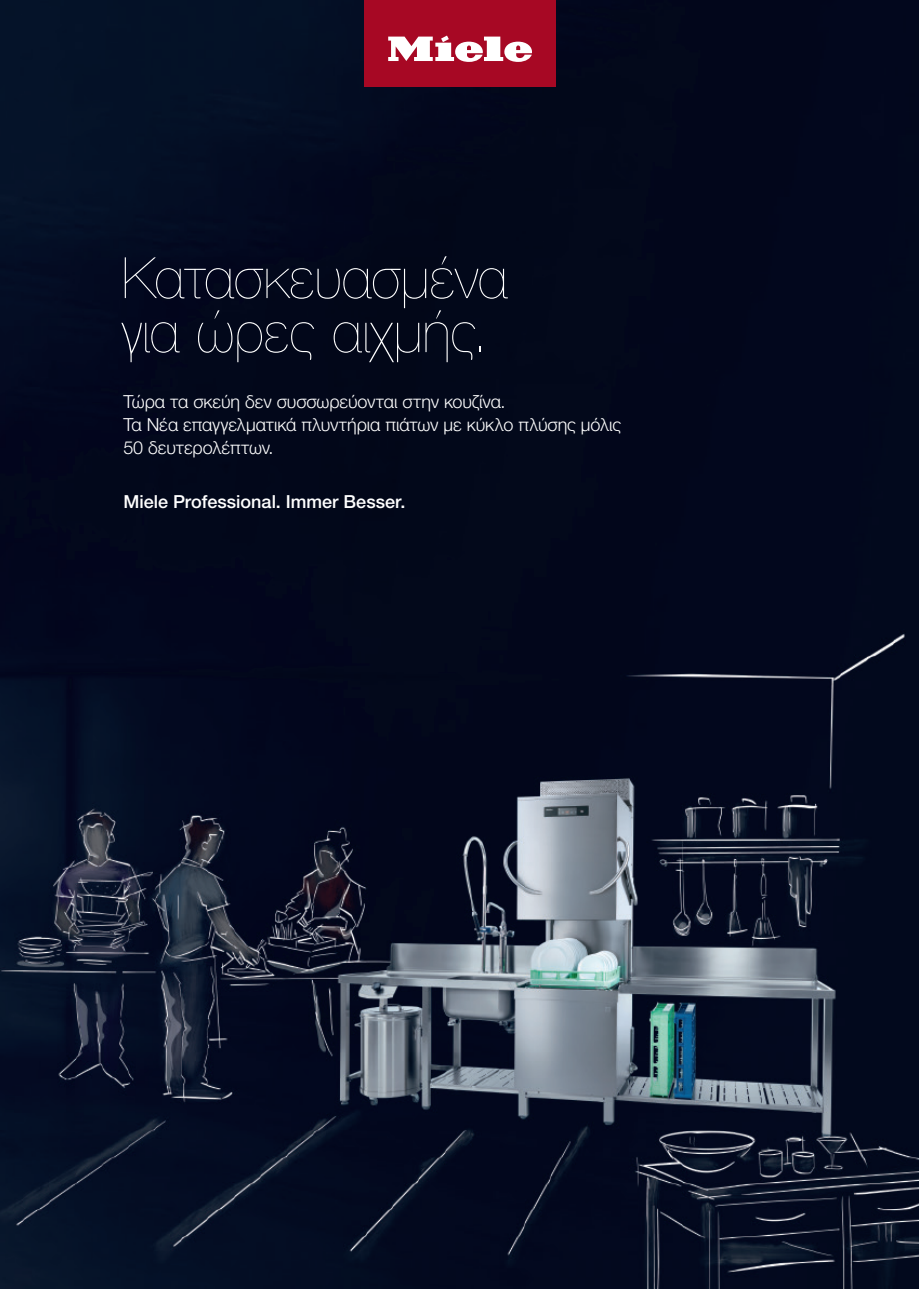
<style>
.page{position:relative;width:919px;height:1289px;background:#fff}
.page>*{position:absolute;margin:0;border:0;box-sizing:border-box;transform-origin:0 0}
.HL_36_pt{font:200 57px/54px "Helvetica Neue LTW1 G";color:#fff}
.Subline{font:300 18px/22.5px "Helvetica Neue LTW1 G";letter-spacing:-.005em;color:#fff}
.Subline-2{font:500 18px "Helvetica Neue LTW1 G";color:#fff}
</style>
<div class="page">
<img style="left:0;top:0;width:918px;height:1288px">
<div style="left:364px;top:0;width:191px;height:86px;background:#a70824"></div>
<svg style="left:388px;top:36px;width:144px;height:26px"></svg>
<p class="HL_36_pt" style="left:122px;top:251px;width:387px">Κατασκευασμένα για ώρες αιχμής.</p>
<p class="Subline" style="left:123px;top:391px;width:499px">Τώρα τα σκεύη δεν συσσωρεύονται στην κουζίνα.<br>Τα Νέα επαγγελματικά πλυντήρια πιάτων με κύκλο πλύσης μόλις<br>50 δευτερολέπτων.</p>
<p class="Subline-2" style="left:123px;top:490px;width:283px">Miele Professional. Immer Besser.</p>
</div>
